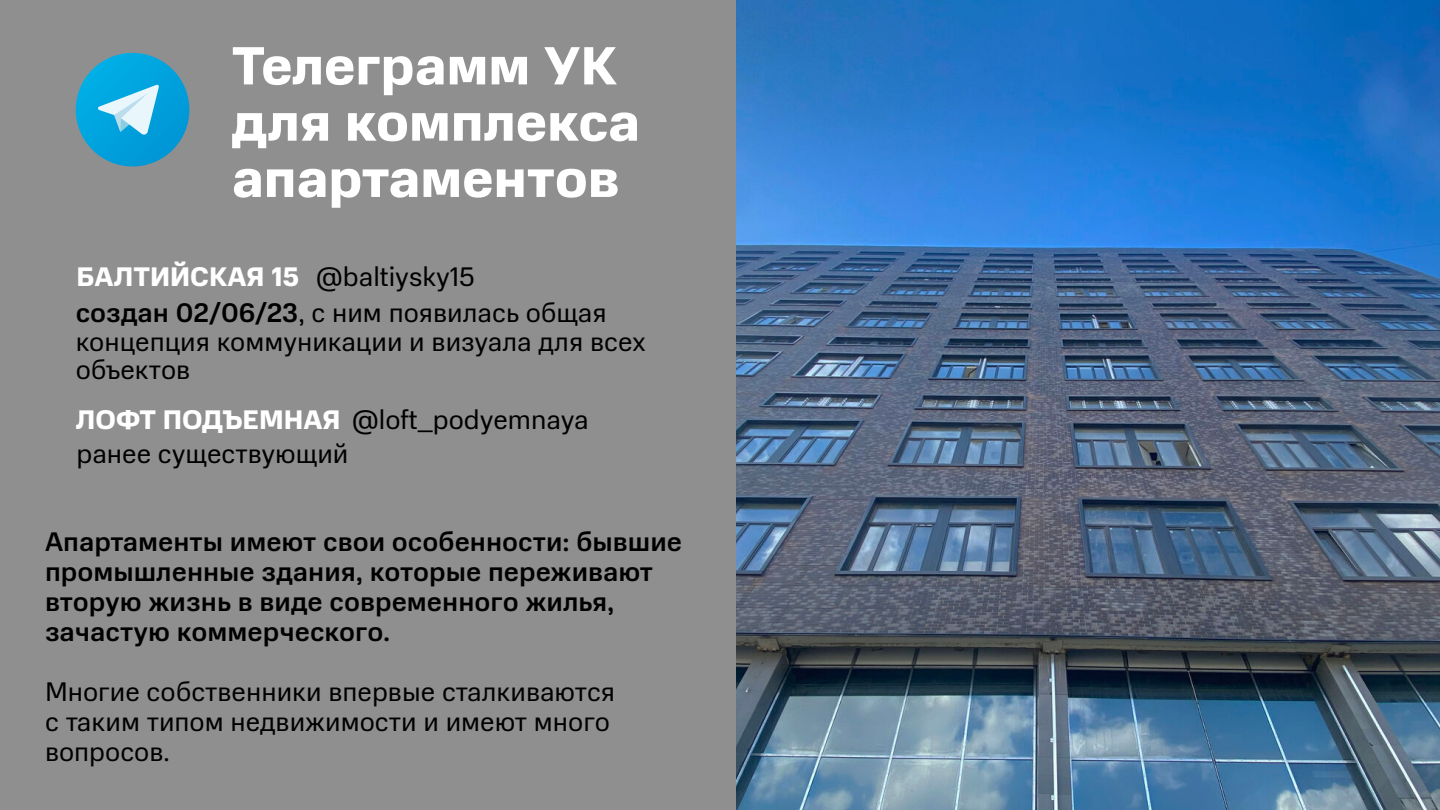
<style>
.page{position:relative;width:1440px;height:810px;background:#fff}
.page>*{position:absolute;margin:0;border:0;box-sizing:border-box;transform-origin:0 0}
.t1{font:700 54px/56.2px "MTS Sans";color:#fff}
.t2{font:27px/30px "MTS Sans";color:#000}
.t3{font:500 27px/30px "MTS Sans";color:#000}
.t4{font:700 27px "MTS Sans";color:#fff}
.s1{font-weight:400;color:#000}
.s2{font-weight:500}
.s3{font-weight:700;color:#fff}
</style>
<div class="page">
<img style="left:736px;top:0;width:704px;height:810px">
<div style="left:0;top:0;width:736px;height:810px;background:#8f8f8f"></div>
<div style="left:76px;top:53px;width:113px;height:113px;background:#00a1dd;border-radius:57px"></div>
<svg style="left:98px;top:84px;width:61px;height:51px"></svg>
<h1 class="t1" style="left:232px;top:37px;width:410px">Телеграмм УК для комплекса апартаментов</h1>
<p class="t4" style="left:76px;top:261px;width:400px">БАЛТИЙСКАЯ 15 <span class="s1">@baltiysky15</span></p>
<p class="t2" style="left:76px;top:299px;width:572px;line-height:28.5px"><span class="s2">создан 02/06/23</span>, с ним появилась общая концепция коммуникации и визуала для всех объектов</p>
<p class="t2" style="left:76px;top:405px;width:515px"><span class="s3">ЛОФТ ПОДЪЕМНАЯ</span> @loft_podyemnaya</p>
<p class="t2" style="left:77px;top:439px;width:273px">ранее существующий</p>
<p class="t3" style="left:45px;top:526px;width:639px">Апартаменты имеют свои особенности: бывшие промышленные здания, которые переживают вторую жизнь в виде современного жилья, зачастую коммерческого.</p>
<p class="t2" style="left:45px;top:676px;width:572px">Многие собственники впервые сталкиваются с таким типом недвижимости и имеют много вопросов.</p>
</div>
